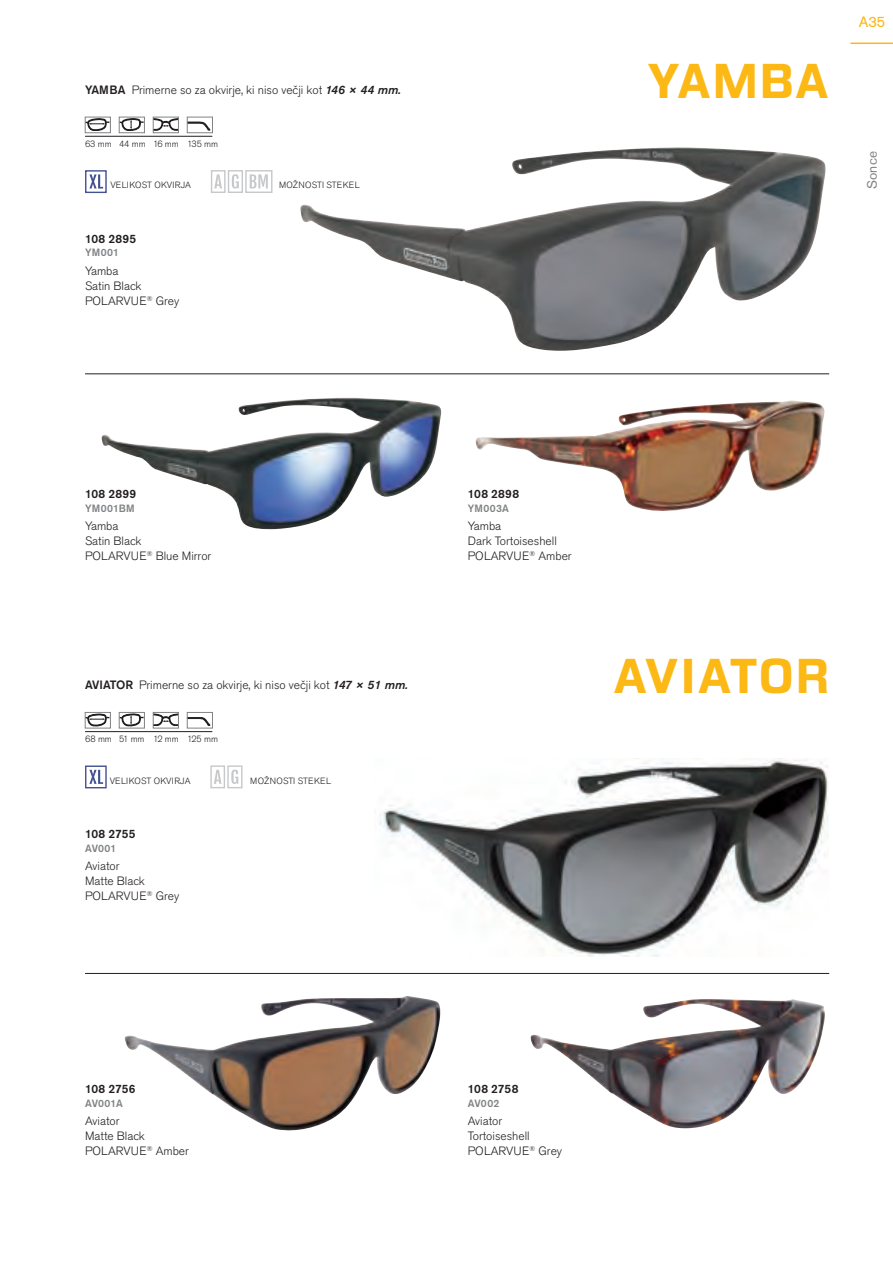
<style>
.page{position:relative;width:893px;height:1263px;background:#fff}
.page>*{position:absolute;margin:0;border:0;box-sizing:border-box;transform-origin:0 0}
.t1{font:700 45px "DDT Rg";letter-spacing:.04em;color:#fcb814}
.t2{font:15px "Akzidenz Grotesk Pro";color:#fcb814}
.t3{font:13.5px "Akzidenz Grotesk Pro";letter-spacing:.015em;color:#808285}
.Copytext_8_10_light{font:300 12px "Akzidenz Grotesk Pro";color:#231f20}
.ArtNr_Farbe___Akz_Me{font:500 12px "Akzidenz Grotesk Pro";letter-spacing:.02em;color:#231f20}
.ArtNr_Farbe___Akz_Me-2{font:500 10.5px "Akzidenz Grotesk Pro";letter-spacing:.025em;color:#808285}
.t4{font:300 9px "Akzidenz Grotesk Pro";letter-spacing:.01em;color:#231f20}
.s1{font-weight:500}
.s2{font-weight:500;font-style:italic}
</style>
<div class="page">
<hr style="left:85px;top:373px;width:744px;height:1px;background:#231f20">
<hr style="left:85px;top:973px;width:744px;height:1px;background:#231f20">
<div style="left:85px;top:170px;width:22px;height:23px;border:1px solid #44518e"></div>
<svg style="left:89px;top:174px;width:14px;height:15px"></svg>
<div style="left:245px;top:170px;width:27px;height:23px;border:1px solid #c7c8ca"></div>
<svg style="left:250px;top:174px;width:18px;height:14px"></svg>
<div style="left:211px;top:170px;width:15px;height:23px;border:1px solid #c7c8ca"></div>
<svg style="left:214px;top:174px;width:8px;height:14px"></svg>
<div style="left:228px;top:170px;width:15px;height:23px;border:1px solid #c7c8ca"></div>
<svg style="left:232px;top:174px;width:7px;height:15px"></svg>
<img style="left:300px;top:147px;width:526px;height:204px">
<img style="left:101px;top:398px;width:341px;height:131px">
<img style="left:476px;top:401px;width:349px;height:110px">
<div style="left:85px;top:765px;width:22px;height:23px;border:1px solid #44518e"></div>
<svg style="left:89px;top:770px;width:14px;height:14px"></svg>
<div style="left:210px;top:765px;width:15px;height:23px;border:1px solid #c7c8ca"></div>
<svg style="left:214px;top:770px;width:7px;height:14px"></svg>
<div style="left:227px;top:765px;width:16px;height:23px;border:1px solid #c7c8ca"></div>
<svg style="left:231px;top:770px;width:7px;height:14px"></svg>
<img style="left:379px;top:759px;width:449px;height:197px">
<img style="left:530px;top:999px;width:295px;height:129px">
<img style="left:125px;top:996px;width:316px;height:135px">
<hr style="left:85px;top:136px;width:127px;height:1px;background:#231f20">
<svg style="left:87px;top:119px;width:22px;height:12px"></svg>
<div style="left:85px;top:117px;width:26px;height:16px;border:1px solid #808285"></div>
<svg style="left:121px;top:119px;width:22px;height:12px"></svg>
<div style="left:119px;top:117px;width:26px;height:16px;border:1px solid #808285"></div>
<svg style="left:155px;top:119px;width:22px;height:12px"></svg>
<div style="left:153px;top:117px;width:26px;height:16px;border:1px solid #808285"></div>
<svg style="left:189px;top:122px;width:21px;height:8px"></svg>
<div style="left:187px;top:117px;width:26px;height:16px;border:1px solid #808285"></div>
<hr style="left:85px;top:731px;width:127px;height:1px;background:#231f20">
<svg style="left:87px;top:714px;width:22px;height:12px"></svg>
<div style="left:85px;top:712px;width:26px;height:16px;border:1px solid #808285"></div>
<svg style="left:121px;top:714px;width:22px;height:12px"></svg>
<div style="left:119px;top:712px;width:26px;height:16px;border:1px solid #808285"></div>
<svg style="left:155px;top:714px;width:22px;height:12px"></svg>
<div style="left:153px;top:712px;width:26px;height:16px;border:1px solid #808285"></div>
<svg style="left:189px;top:717px;width:21px;height:9px"></svg>
<div style="left:187px;top:712px;width:26px;height:16px;border:1px solid #808285"></div>
<hr style="left:850px;top:43px;width:43px;height:1px;background:#fcb814">
<p class="Copytext_8_10_light" style="left:85px;top:82px;width:318px"><span class="s1">YAMBA</span> Primerne so za okvirje, ki niso večji kot <span class="s2">146 × 44 mm.</span></p>
<p class="t4" style="left:85px;top:138px;width:135px">63 mm 44 mm 16 mm 135 mm</p>
<p class="t4" style="left:110px;top:179px;width:82px">VELIKOST OKVIRJA</p>
<p class="t4" style="left:279px;top:179px;width:82px">MOŽNOSTI STEKEL</p>
<p class="ArtNr_Farbe___Akz_Me" style="left:85px;top:231px;width:53px">108 2895</p>
<p class="ArtNr_Farbe___Akz_Me-2" style="left:85px;top:246px;width:36px">YM001</p>
<p class="Copytext_8_10_light" style="left:85px;top:263px;width:35px">Yamba</p>
<p class="Copytext_8_10_light" style="left:85px;top:278px;width:58px">Satin Black</p>
<p class="Copytext_8_10_light" style="left:85px;top:293px;width:96px">POLARVUE<sup>®</sup> Grey</p>
<p class="t1" style="left:647px;top:53px;width:184px">YAMBA</p>
<p class="t2" style="left:859px;top:12px;width:27px">A35</p>
<p class="t3" style="left:863px;top:189px;width:40px;rotate:-90deg">Sonce</p>
<p class="ArtNr_Farbe___Akz_Me" style="left:85px;top:486px;width:53px">108 2899</p>
<p class="ArtNr_Farbe___Akz_Me-2" style="left:85px;top:501px;width:51px">YM001BM</p>
<p class="Copytext_8_10_light" style="left:85px;top:518px;width:35px">Yamba</p>
<p class="Copytext_8_10_light" style="left:85px;top:533px;width:58px">Satin Black</p>
<p class="Copytext_8_10_light" style="left:85px;top:548px;width:128px">POLARVUE<sup>®</sup> Blue Mirror</p>
<p class="Copytext_8_10_light" style="left:85px;top:677px;width:325px"><span class="s1">AVIATOR</span> Primerne so za okvirje, ki niso večji kot <span class="s2">147 × 51 mm.</span></p>
<p class="t4" style="left:85px;top:733px;width:135px">68 mm 51 mm 12 mm 125 mm</p>
<p class="t4" style="left:110px;top:774px;width:82px">VELIKOST OKVIRJA</p>
<p class="t4" style="left:250px;top:774px;width:82px">MOŽNOSTI STEKEL</p>
<p class="ArtNr_Farbe___Akz_Me" style="left:85px;top:826px;width:52px">108 2755</p>
<p class="ArtNr_Farbe___Akz_Me-2" style="left:85px;top:841px;width:33px">AV001</p>
<p class="Copytext_8_10_light" style="left:85px;top:858px;width:36px">Aviator</p>
<p class="Copytext_8_10_light" style="left:85px;top:873px;width:61px">Matte Black</p>
<p class="Copytext_8_10_light" style="left:85px;top:888px;width:96px">POLARVUE<sup>®</sup> Grey</p>
<p class="ArtNr_Farbe___Akz_Me" style="left:468px;top:486px;width:53px">108 2898</p>
<p class="ArtNr_Farbe___Akz_Me-2" style="left:468px;top:501px;width:43px">YM003A</p>
<p class="Copytext_8_10_light" style="left:468px;top:518px;width:35px">Yamba</p>
<p class="Copytext_8_10_light" style="left:468px;top:533px;width:91px">Dark Tortoiseshell</p>
<p class="Copytext_8_10_light" style="left:468px;top:548px;width:105px">POLARVUE<sup>®</sup> Amber</p>
<p class="t1" style="left:613px;top:649px;width:218px">AVIATOR</p>
<p class="ArtNr_Farbe___Akz_Me" style="left:85px;top:1081px;width:52px">108 2756</p>
<p class="ArtNr_Farbe___Akz_Me-2" style="left:85px;top:1096px;width:39px">AV001A</p>
<p class="Copytext_8_10_light" style="left:85px;top:1113px;width:36px">Aviator</p>
<p class="Copytext_8_10_light" style="left:85px;top:1128px;width:61px">Matte Black</p>
<p class="Copytext_8_10_light" style="left:85px;top:1143px;width:105px">POLARVUE<sup>®</sup> Amber</p>
<p class="ArtNr_Farbe___Akz_Me" style="left:468px;top:1081px;width:52px">108 2758</p>
<p class="ArtNr_Farbe___Akz_Me-2" style="left:468px;top:1096px;width:33px">AV002</p>
<p class="Copytext_8_10_light" style="left:468px;top:1113px;width:36px">Aviator</p>
<p class="Copytext_8_10_light" style="left:468px;top:1128px;width:64px">Tortoiseshell</p>
<p class="Copytext_8_10_light" style="left:468px;top:1143px;width:96px">POLARVUE<sup>®</sup> Grey</p>
</div>
